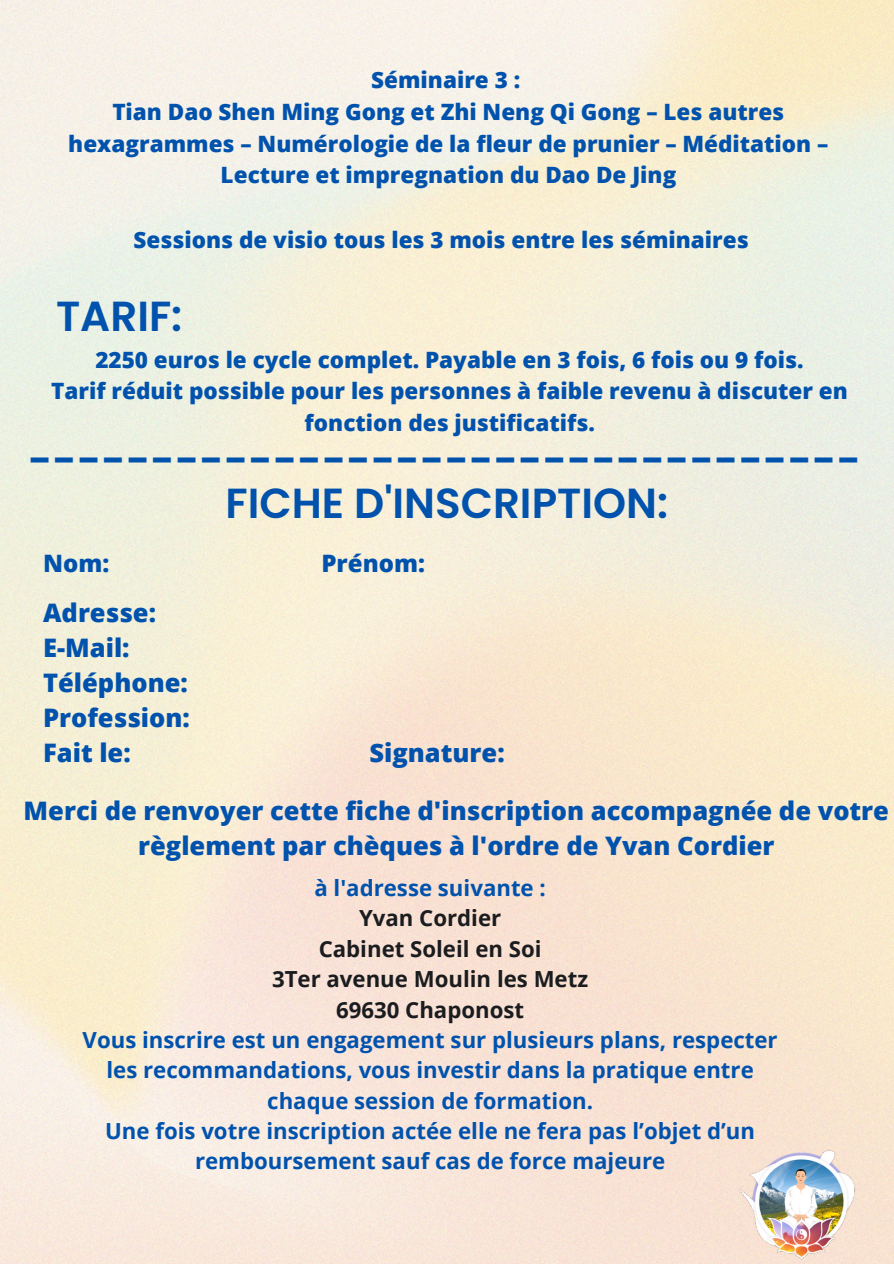
<style>
.page{position:relative;width:894px;height:1264px;background:#fff}
.page>*{position:absolute;margin:0;border:0;box-sizing:border-box;transform-origin:0 0}
.t1{font:600 42px "Poppins";color:#0052ad}
.t2{font:800 25.5px/34.8px "Open Sans";color:#0052ad}
.t3{font:800 24px "Open Sans";color:#0052ad}
.t4{font:800 22.5px/31.5px "Open Sans";color:#0052ad;text-align:center}
.t5{font:700 22.2px/30.3px "Open Sans";color:#0052ad;text-align:center}
.t6{font:700 22.2px "Open Sans";color:#1b1c1f}
</style>
<div class="page">
<img style="left:0;top:0;width:893px;height:1263px">
<img style="left:733px;top:1136px;width:136px;height:127px">
<p class="t4" style="left:371px;top:64px;width:150px">Séminaire 3 :</p>
<p class="t4" style="left:68px;top:95px;width:761px">Tian Dao Shen Ming Gong et Zhi Neng Qi Gong – Les autres hexagrammes – Numérologie de la fleur de prunier – Méditation –<br>Lecture et impregnation du Dao De Jing</p>
<p class="t4" style="left:133px;top:224px;width:616px">Sessions de visio tous les 3 mois entre les séminaires</p>
<p class="t1" style="left:56px;top:287px;width:128px">TARIF:</p>
<p class="t4" style="left:95px;top:343px;width:709px">2250 euros le cycle complet. Payable en 3 fois, 6 fois ou 9 fois.</p>
<p class="t4" style="left:51px;top:375px;width:797px">Tarif réduit possible pour les personnes à faible revenu à discuter en fonction des justificatifs.</p>
<p class="t1" style="left:28px;top:431px;width:834px">----------------------------------</p>
<p class="t1" style="left:225px;top:474px;width:444px">FICHE D'INSCRIPTION:</p>
<p class="t3" style="left:43px;top:546px;width:68px">Nom:</p>
<p class="t3" style="left:321px;top:546px;width:105px">Prénom:</p>
<h1 class="t2" style="left:43px;top:595px;width:148px">Adresse:<br>E-Mail:<br>Téléphone:<br>Profession:<br>Fait le:</h1>
<h1 class="t2" style="left:369px;top:734px;width:137px">Signature:</h1>
<p class="t2" style="left:24px;top:793px;width:866px;text-align:center">Merci de renvoyer cette fiche d'inscription accompagnée de votre règlement par chèques à l'ordre de Yvan Cordier</p>
<p class="t5" style="left:314px;top:872px;width:233px">à l'adresse suivante :</p>
<p class="t6" style="left:359px;top:902px;width:144px">Yvan Cordier</p>
<h1 class="t6" style="left:318px;top:933px;width:224px">Cabinet Soleil en Soi</h1>
<h2 class="t6" style="left:272px;top:963px;width:317px">3Ter avenue Moulin les Metz</h2>
<h2 class="t6" style="left:336px;top:993px;width:189px">69630 Chaponost</h2>
<h2 class="t5" style="left:83px;top:1024px;width:696px">Vous inscrire est un engagement sur plusieurs plans, respecter les recommandations, vous investir dans la pratique entre chaque session de formation.</h2>
<p class="t5" style="left:105px;top:1115px;width:651px">Une fois votre inscription actée elle ne fera pas l’objet d’un remboursement sauf cas de force majeure</p>
</div>
